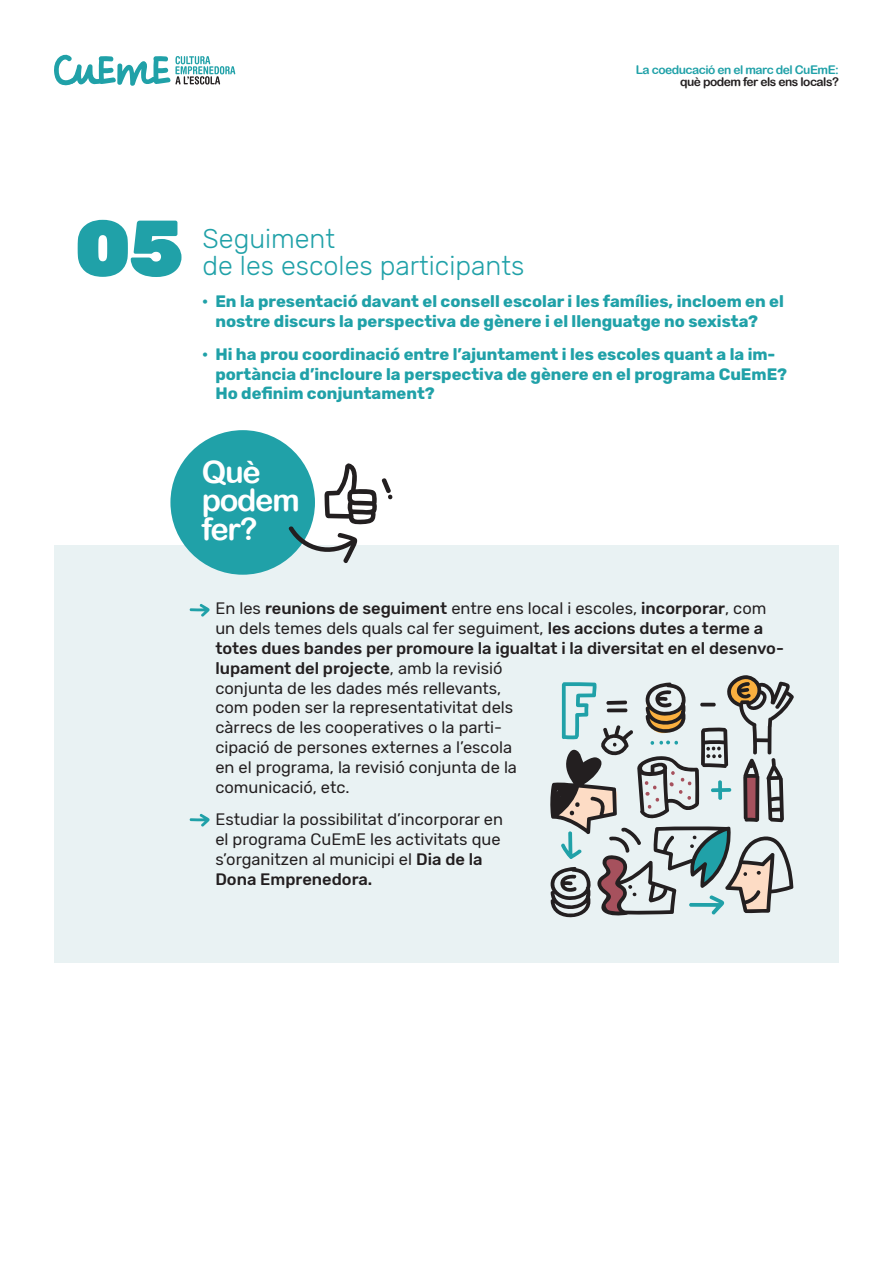
<style>
.page{position:relative;width:893px;height:1263px;background:#fff}
.page>*{position:absolute;margin:0;border:0;box-sizing:border-box;transform-origin:0 0}
.t1{font:900 79.2px "Rubik";color:#20a1a8}
.t2{font:30.9px/28.5px "Arial Rounded MT Bold";letter-spacing:-.04em;color:#fff}
.t3{font:300 27px/27px "Rubik";color:#20a1a8}
.t4{font:16.5px/19.8px "Rubik";color:#231f20}
.t5{font:700 16.5px/19.8px "Rubik";color:#20a1a8}
.t6{font:12px "Arial Rounded MT Bold";letter-spacing:-.04em;color:#20a1a8}
.t7{font:12px "Arial Rounded MT Bold";letter-spacing:-.04em;color:#231f20}
.s1{font-weight:500}
</style>
<div class="page">
<svg style="left:54px;top:54px;width:181px;height:32px"></svg>
<div style="left:54px;top:545px;width:785px;height:417px;background:#e9f2f3"></div>
<svg style="left:189px;top:603px;width:21px;height:14px"></svg>
<svg style="left:189px;top:813px;width:21px;height:14px"></svg>
<div style="left:170px;top:430px;width:145px;height:145px;background:#20a1a8;border-radius:50%"></div>
<svg style="left:288px;top:463px;width:105px;height:100px"></svg>
<svg style="left:550px;top:675px;width:244px;height:243px"></svg>
<p class="t6" style="left:636px;top:62px;width:205px">La coeducació en el marc del CuEmE:</p>
<p class="t7" style="left:680px;top:74px;width:160px">què podem fer els ens locals?</p>
<h1 class="t1" style="left:74px;top:201px;width:111px">05</h1>
<h3 class="t3" style="left:203px;top:226px;width:323px">Seguiment<br>de les escoles participants</h3>
<p class="t5" style="left:215px;top:292px;width:570px;text-indent:-13px">· En la presentació davant el consell escolar i les famílies, incloem en el nostre discurs la perspectiva de gènere i el llenguatge no sexista?</p>
<p class="t5" style="left:215px;top:345px;width:573px;text-indent:-13px">· Hi ha prou coordinació entre l’ajuntament i les escoles quant a la im· portància d’incloure la perspectiva de gènere en el programa CuEmE?<br>Ho definim conjuntament?</p>
<h2 class="t2" style="left:202px;top:457px;width:99px">Què podem fer?</h2>
<p class="t4" style="left:215px;top:599px;width:570px">En les <span class="s1">reunions de seguiment</span> entre ens local i escoles, <span class="s1">incorporar</span>, com un dels temes dels quals cal fer seguiment, <span class="s1">les accions dutes a terme a totes dues bandes per promoure la igualtat i la diversitat en el desenvo&shy;lupament del projecte</span>, amb la revisió<br>conjunta de les dades més rellevants,<br>com poden ser la representativitat dels<br>càrrecs de les cooperatives o la parti-<br>cipació de persones externes a l’escola<br>en el programa, la revisió conjunta de la<br>comunicació, etc.</p>
<p class="t4" style="left:215px;top:810px;width:289px">Estudiar la possibilitat d’incorporar en el programa CuEmE les activitats que s’organitzen al municipi el <span class="s1">Dia de la Dona Emprenedora.</span></p>
</div>
